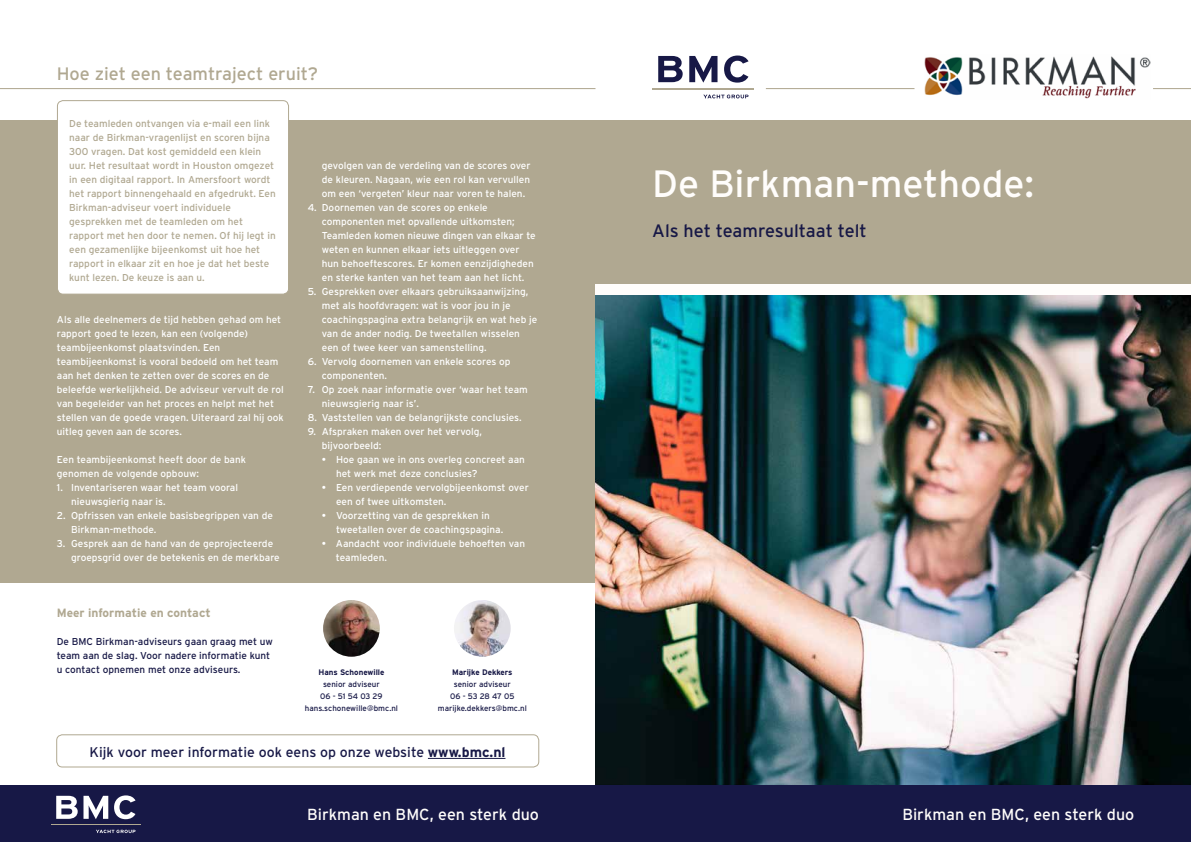
<style>
.page{position:relative;width:1191px;height:842px;background:#fff}
.page>*{position:absolute;margin:0;border:0;box-sizing:border-box;transform-origin:0 0}
.t1{font:38px "Interstate";color:#fffdfb}
.t2{font:18px "Interstate";color:#b0a891}
.t3{font:18px "Interstate";color:#171846}
.t4{font:16px "Interstate";color:#fffdfb}
.t5{font:14px "Interstate";color:#171846}
.t6{font:700 12px "Interstate";color:#b0a891}
.t7{font:10px/14px "Interstate";color:#fff}
.t8{font:10px/14px "Interstate";color:#b0a891}
.t9{font:10px/14px "Interstate";color:#171846}
.t10{font:8px/12px "Interstate";color:#171846;text-align:center}
.t11{font:700 8px "Interstate";color:#171846}
.s1{font-weight:700}
</style>
<div class="page">
<div style="left:0;top:120px;width:595px;height:462px;background:#b0a891"></div>
<hr style="left:428px;top:758px;width:77px;height:1px;background:#171846">
<div style="left:56px;top:734px;width:483px;height:33px;border:1px solid #b0a891;border-radius:6px"></div>
<img style="left:323px;top:600px;width:57px;height:57px;border-radius:28px">
<img style="left:454px;top:600px;width:56px;height:57px;border-radius:28px">
<img style="left:595px;top:295px;width:596px;height:490px">
<div style="left:0;top:785px;width:1191px;height:57px;background:#171846"></div>
<div style="left:595px;top:120px;width:596px;height:164px;background:#b0a891"></div>
<div style="left:595px;top:284px;width:596px;height:11px;background:#fffdfb"></div>
<hr style="left:652px;top:88px;width:102px;height:1px;background:#b0a891">
<svg style="left:658px;top:56px;width:24px;height:26px"></svg>
<svg style="left:689px;top:56px;width:28px;height:27px"></svg>
<svg style="left:724px;top:56px;width:24px;height:27px"></svg>
<svg style="left:703px;top:95px;width:45px;height:3px"></svg>
<hr style="left:766px;top:88px;width:148px;height:1px;background:#b0a891">
<hr style="left:1153px;top:88px;width:38px;height:1px;background:#b0a891">
<hr style="left:51px;top:824px;width:90px;height:1px;background:#b0a891">
<svg style="left:56px;top:796px;width:52px;height:23px"></svg>
<svg style="left:114px;top:795px;width:21px;height:24px"></svg>
<svg style="left:96px;top:830px;width:39px;height:3px"></svg>
<hr style="left:0;top:88px;width:595px;height:1px;background:#b0a891">
<div style="left:57px;top:101px;width:231px;height:193px;background:#fff;border-radius:6px"></div>
<div style="left:57px;top:100px;width:232px;height:195px;border:1px solid #b0a891;border-radius:6px"></div>
<img style="left:924px;top:56px;width:226px;height:43px">
<h2 class="t2" style="left:57px;top:64px;width:263px">Hoe ziet een teamtraject eruit?</h2>
<p class="t8" style="left:69px;top:116px;width:208px">De teamleden ontvangen via e-mail een link naar de Birkman-vragenlijst en scoren bijna 300 vragen. Dat kost gemiddeld een klein uur. Het resultaat wordt in Houston omgezet in een digitaal rapport. In Amersfoort wordt het rapport binnengehaald en afgedrukt. Een Birkman-adviseur voert individuele gesprekken met de teamleden om het rapport met hen door te nemen. Of hij legt in een gezamenlijke bijeenkomst uit hoe het rapport in elkaar zit en hoe je dat het beste kunt lezen. De keuze is aan u.</p>
<p class="t7" style="left:57px;top:312px;width:228px">Als alle deelnemers de tijd hebben gehad om het rapport goed te lezen, kan een (volgende) teambijeenkomst plaatsvinden. Een teambijeenkomst is vooral bedoeld om het team aan het denken te zetten over de scores en de beleefde werkelijkheid. De adviseur vervult de rol van begeleider van het proces en helpt met het stellen van de goede vragen. Uiteraard zal hij ook uitleg geven aan de scores.</p>
<p class="t7" style="left:57px;top:452px;width:191px">Een teambijeenkomst heeft door de bank genomen de volgende opbouw:</p>
<p class="t7" style="left:71px;top:480px;width:168px;text-indent:-14px">1. Inventariseren waar het team vooral nieuwsgierig naar is.</p>
<p class="t7" style="left:71px;top:508px;width:203px;text-indent:-14px">2. Opfrissen van enkele basisbegrippen van de<br>Birkman-methode.</p>
<p class="t7" style="left:71px;top:536px;width:210px;text-indent:-14px">3. Gesprek aan de hand van de geprojecteerde groepsgrid over de betekenis en de merkbare</p>
<p class="t6" style="left:57px;top:606px;width:155px">Meer informatie en contact</p>
<p class="t9" style="left:57px;top:634px;width:218px">De BMC Birkman-adviseurs gaan graag met uw team aan de slag. Voor nadere informatie kunt u contact opnemen met onze adviseurs.</p>
<p class="t7" style="left:322px;top:158px;width:210px;text-align:justify">gevolgen van de verdeling van de scores over de kleuren. Nagaan, wie een rol kan vervullen om een ‘vergeten’ kleur naar voren te halen.</p>
<p class="t7" style="left:322px;top:200px;width:215px;text-indent:-14px">4. Doornemen van de scores op enkele componenten met opvallende uitkomsten; Teamleden komen nieuwe dingen van elkaar te weten en kunnen elkaar iets uitleggen over hun behoeftescores. Er komen eenzijdigheden en sterke kanten van het team aan het licht.</p>
<p class="t7" style="left:322px;top:284px;width:217px;text-indent:-14px">5. Gesprekken over elkaars gebruiksaanwijzing, met als hoofdvragen: wat is voor jou in je coachingspagina extra belangrijk en wat heb je van de ander nodig. De tweetallen wisselen een of twee keer van samenstelling.</p>
<p class="t7" style="left:322px;top:354px;width:190px;text-indent:-14px">6. Vervolg doornemen van enkele scores op componenten.</p>
<p class="t7" style="left:322px;top:382px;width:207px;text-indent:-14px">7. Op zoek naar informatie over ‘waar het team nieuwsgierig naar is’.</p>
<p class="t7" style="left:308px;top:410px;width:215px">8. Vaststellen van de belangrijkste conclusies.</p>
<p class="t7" style="left:322px;top:424px;width:162px;text-indent:-14px">9. Afspraken maken over het vervolg, bijvoorbeeld:</p>
<p class="t7" style="left:336px;top:452px;width:190px;text-indent:-14px">• Hoe gaan we in ons overleg concreet aan het werk met deze conclusies?</p>
<p class="t7" style="left:336px;top:480px;width:194px;text-indent:-14px">• Een verdiepende vervolgbijeenkomst over een of twee uitkomsten.</p>
<p class="t7" style="left:336px;top:508px;width:169px;text-indent:-14px">• Voorzetting van de gesprekken in tweetallen over de coachingspagina.</p>
<p class="t7" style="left:336px;top:536px;width:190px;text-indent:-14px">• Aandacht voor individuele behoeften van teamleden.</p>
<p class="t11" style="left:318px;top:668px;width:68px">Hans Schonewille</p>
<p class="t10" style="left:305px;top:678px;width:95px">senior adviseur<br>06 - 51 54 03 29 hans.schonewille@bmc.nl</p>
<p class="t11" style="left:452px;top:668px;width:62px">Marijke Dekkers</p>
<p class="t10" style="left:438px;top:678px;width:90px">senior adviseur<br>06 - 53 28 47 05 marijke.dekkers@bmc.nl</p>
<h3 class="t5" style="left:90px;top:744px;width:417px">Kijk voor meer informatie ook eens op onze website <span class="s1">www.bmc.nl</span></h3>
<h1 class="t1" style="left:652px;top:162px;width:383px">De Birkman-methode:</h1>
<h2 class="t3" style="left:652px;top:220px;width:216px">Als het teamresultaat telt</h2>
<h3 class="t4" style="left:307px;top:805px;width:233px">Birkman en BMC, een sterk duo</h3>
<h3 class="t4" style="left:902px;top:805px;width:233px">Birkman en BMC, een sterk duo</h3>
</div>
